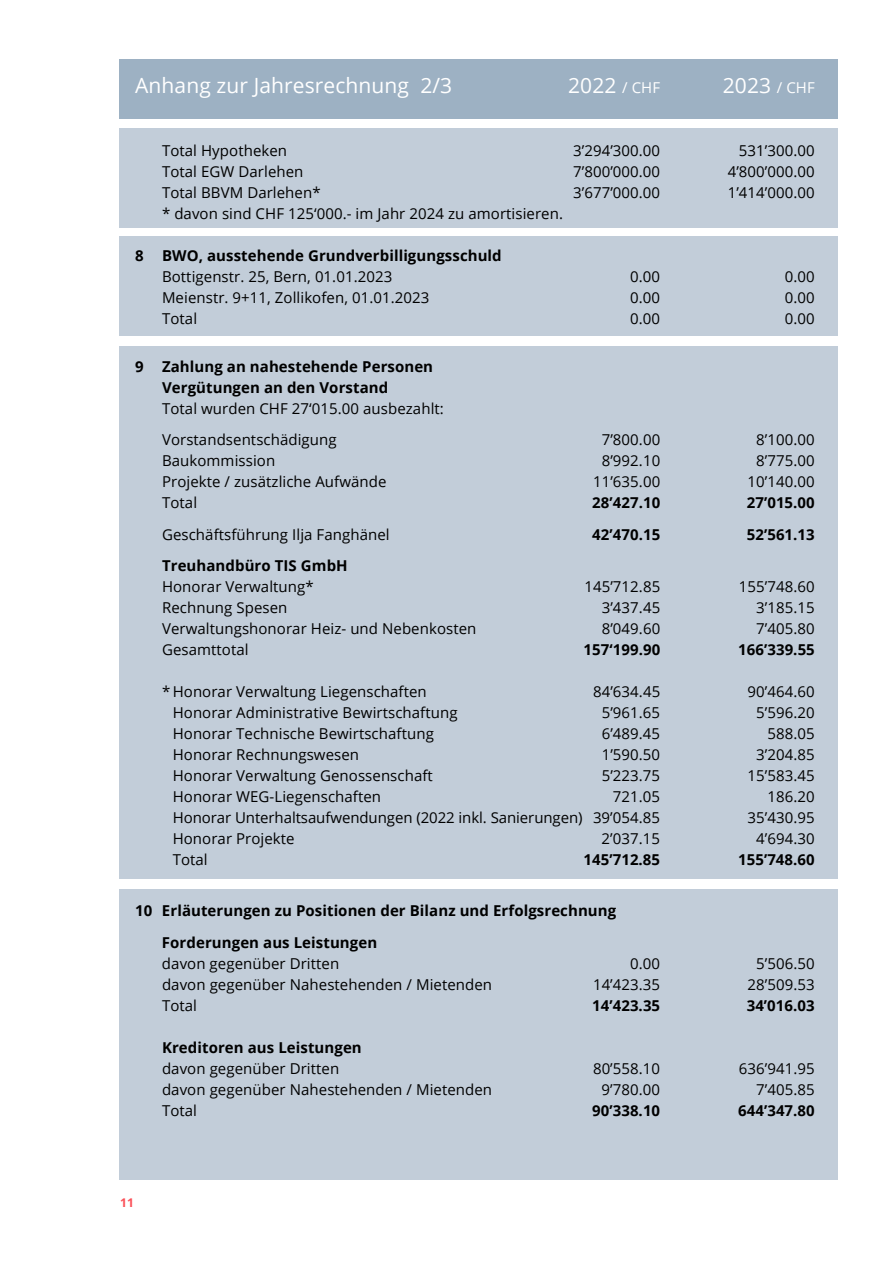
<style>
.page{position:relative;width:893px;height:1263px;background:#fff}
.page>*{position:absolute;margin:0;border:0;box-sizing:border-box;transform-origin:0 0}
.t1{font:21px "Open Sans";letter-spacing:.005em;color:#fff}
.t2{font:15px/31.5px "Open Sans";letter-spacing:.005em;color:#000}
.t3{font:700 15px/21px "Open Sans";letter-spacing:.005em;color:#000}
.t4{font:700 12px "Open Sans";color:#fb5058}
.s1{font-size:15px}
</style>
<div class="page">
<div style="left:119px;top:60px;width:719px;height:59px;background:#9db1c3"></div>
<div style="left:119px;top:128px;width:719px;height:99px;background:#c2cdd9"></div>
<div style="left:119px;top:236px;width:719px;height:100px;background:#c2cdd9"></div>
<div style="left:119px;top:347px;width:719px;height:532px;background:#c2cdd9"></div>
<div style="left:119px;top:890px;width:719px;height:290px;background:#c2cdd9"></div>
<h1 class="t1" style="left:135px;top:71px;width:319px">Anhang zur Jahresrechnung 2/3</h1>
<h1 class="t1" style="left:568px;top:71px;width:93px">2022 <span class="s1">/ CHF</span></h1>
<h1 class="t1" style="left:723px;top:71px;width:93px">2023 <span class="s1">/ CHF</span></h1>
<p class="t2" style="left:162px;top:134px;width:127px">Total Hypotheken</p>
<p class="t2" style="left:573px;top:134px;width:89px">3’294’300.00</p>
<p class="t2" style="left:739px;top:134px;width:77px">531’300.00</p>
<p class="t2" style="left:162px;top:155px;width:143px">Total EGW Darlehen</p>
<p class="t2" style="left:573px;top:155px;width:89px">7’800’000.00</p>
<p class="t2" style="left:728px;top:155px;width:89px">4’800’000.00</p>
<p class="t2" style="left:162px;top:176px;width:160px">Total BBVM Darlehen*</p>
<p class="t2" style="left:573px;top:176px;width:89px">3’677’000.00</p>
<p class="t2" style="left:728px;top:176px;width:89px">1’414’000.00</p>
<p class="t2" style="left:162px;top:197px;width:402px">* davon sind CHF 125‘000.- im Jahr 2024 zu amortisieren.</p>
<p class="t3" style="left:135px;top:244px;width:368px">8 BWO, ausstehende Grundverbilligungsschuld</p>
<p class="t2" style="left:162px;top:260px;width:232px">Bottigenstr. 25, Bern, 01.01.2023</p>
<p class="t2" style="left:630px;top:260px;width:31px">0.00</p>
<p class="t2" style="left:785px;top:260px;width:31px">0.00</p>
<p class="t2" style="left:162px;top:281px;width:269px">Meienstr. 9+11, Zollikofen, 01.01.2023</p>
<p class="t2" style="left:630px;top:281px;width:31px">0.00</p>
<p class="t2" style="left:785px;top:281px;width:31px">0.00</p>
<p class="t2" style="left:162px;top:302px;width:37px">Total</p>
<p class="t2" style="left:630px;top:302px;width:31px">0.00</p>
<p class="t2" style="left:785px;top:302px;width:31px">0.00</p>
<p class="t3" style="left:162px;top:355px;width:273px;text-indent:-27px">9 Zahlung an nahestehende Personen<br>Vergütungen an den Vorstand</p>
<p class="t2" style="left:162px;top:392px;width:283px">Total wurden CHF 27‘015.00 ausbezahlt:<br>Vorstandsentschädigung</p>
<p class="t2" style="left:602px;top:424px;width:60px">7’800.00</p>
<p class="t2" style="left:756px;top:424px;width:60px">8’100.00</p>
<p class="t2" style="left:162px;top:445px;width:115px">Baukommission</p>
<p class="t2" style="left:602px;top:445px;width:60px">8’992.10</p>
<p class="t2" style="left:756px;top:445px;width:60px">8’775.00</p>
<p class="t2" style="left:162px;top:466px;width:226px">Projekte / zusätzliche Aufwände</p>
<p class="t2" style="left:593px;top:466px;width:69px">11’635.00</p>
<p class="t2" style="left:748px;top:466px;width:69px">10’140.00</p>
<p class="t2" style="left:162px;top:487px;width:37px">Total</p>
<p class="t3" style="left:592px;top:492px;width:70px">28’427.10</p>
<p class="t3" style="left:747px;top:492px;width:70px">27’015.00</p>
<p class="t2" style="left:162px;top:518px;width:229px">Geschäftsführung Ilja Fanghänel</p>
<p class="t3" style="left:592px;top:523px;width:70px">42’470.15</p>
<p class="t3" style="left:747px;top:523px;width:70px">52’561.13</p>
<p class="t3" style="left:162px;top:555px;width:187px">Treuhandbüro TIS GmbH</p>
<p class="t2" style="left:162px;top:571px;width:153px">Honorar Verwaltung*</p>
<p class="t2" style="left:584px;top:571px;width:77px">145’712.85</p>
<p class="t2" style="left:739px;top:571px;width:77px">155’748.60</p>
<p class="t2" style="left:162px;top:592px;width:127px">Rechnung Spesen</p>
<p class="t2" style="left:602px;top:592px;width:60px">3’437.45</p>
<p class="t2" style="left:756px;top:592px;width:60px">3’185.15</p>
<p class="t2" style="left:162px;top:613px;width:316px">Verwaltungshonorar Heiz- und Nebenkosten</p>
<p class="t2" style="left:602px;top:613px;width:60px">8’049.60</p>
<p class="t2" style="left:756px;top:613px;width:60px">7’405.80</p>
<p class="t2" style="left:162px;top:634px;width:88px">Gesamttotal</p>
<p class="t3" style="left:583px;top:639px;width:78px">157‘199.90</p>
<p class="t3" style="left:738px;top:639px;width:78px">166’339.55</p>
<p class="t2" style="left:162px;top:676px;width:266px">* Honorar Verwaltung Liegenschaften</p>
<p class="t2" style="left:593px;top:676px;width:69px">84’634.45</p>
<p class="t2" style="left:748px;top:676px;width:69px">90’464.60</p>
<p class="t2" style="left:173px;top:697px;width:286px">Honorar Administrative Bewirtschaftung</p>
<p class="t2" style="left:602px;top:697px;width:60px">5’961.65</p>
<p class="t2" style="left:756px;top:697px;width:60px">5’596.20</p>
<p class="t2" style="left:173px;top:718px;width:263px">Honorar Technische Bewirtschaftung</p>
<p class="t2" style="left:602px;top:718px;width:60px">6’489.45</p>
<p class="t2" style="left:767px;top:718px;width:49px">588.05</p>
<p class="t2" style="left:173px;top:739px;width:188px">Honorar Rechnungswesen</p>
<p class="t2" style="left:602px;top:739px;width:60px">1’590.50</p>
<p class="t2" style="left:756px;top:739px;width:60px">3’204.85</p>
<p class="t2" style="left:173px;top:760px;width:262px">Honorar Verwaltung Genossenschaft</p>
<p class="t2" style="left:602px;top:760px;width:60px">5’223.75</p>
<p class="t2" style="left:748px;top:760px;width:69px">15’583.45</p>
<p class="t2" style="left:173px;top:781px;width:210px">Honorar WEG-Liegenschaften</p>
<p class="t2" style="left:613px;top:781px;width:49px">721.05</p>
<p class="t2" style="left:767px;top:781px;width:49px">186.20</p>
<p class="t2" style="left:173px;top:802px;width:489px">Honorar Unterhaltsaufwendungen (2022 inkl. Sanierungen) 39’054.85</p>
<p class="t2" style="left:748px;top:802px;width:69px">35’430.95</p>
<p class="t2" style="left:173px;top:823px;width:124px">Honorar Projekte</p>
<p class="t2" style="left:602px;top:823px;width:60px">2’037.15</p>
<p class="t2" style="left:756px;top:823px;width:60px">4’694.30</p>
<p class="t2" style="left:173px;top:844px;width:37px">Total</p>
<p class="t3" style="left:583px;top:849px;width:78px">145’712.85</p>
<p class="t3" style="left:738px;top:849px;width:78px">155’748.60</p>
<p class="t3" style="left:162px;top:895px;width:456px;line-height:31.5px;text-indent:-27px">10 Erläuterungen zu Positionen der Bilanz und Erfolgsrechnung<br>Forderungen aus Leistungen</p>
<p class="t2" style="left:162px;top:947px;width:179px">davon gegenüber Dritten</p>
<p class="t2" style="left:630px;top:947px;width:31px">0.00</p>
<p class="t2" style="left:756px;top:947px;width:60px">5’506.50</p>
<p class="t2" style="left:162px;top:968px;width:332px">davon gegenüber Nahestehenden / Mietenden</p>
<p class="t2" style="left:593px;top:968px;width:69px">14’423.35</p>
<p class="t2" style="left:748px;top:968px;width:69px">28’509.53</p>
<p class="t2" style="left:162px;top:989px;width:37px">Total</p>
<p class="t3" style="left:592px;top:994px;width:70px">14’423.35</p>
<p class="t3" style="left:747px;top:994px;width:70px">34’016.03</p>
<p class="t3" style="left:162px;top:1036px;width:201px">Kreditoren aus Leistungen</p>
<p class="t2" style="left:162px;top:1052px;width:179px">davon gegenüber Dritten</p>
<p class="t2" style="left:593px;top:1052px;width:69px">80’558.10</p>
<p class="t2" style="left:739px;top:1052px;width:77px">636’941.95</p>
<p class="t2" style="left:162px;top:1073px;width:332px">davon gegenüber Nahestehenden / Mietenden</p>
<p class="t2" style="left:602px;top:1073px;width:60px">9’780.00</p>
<p class="t2" style="left:756px;top:1073px;width:60px">7’405.85</p>
<p class="t2" style="left:162px;top:1094px;width:37px">Total</p>
<p class="t3" style="left:592px;top:1099px;width:70px">90’338.10</p>
<p class="t3" style="left:738px;top:1099px;width:78px">644’347.80</p>
<p class="t4" style="left:120px;top:1194px;width:15px">11</p>
</div>
